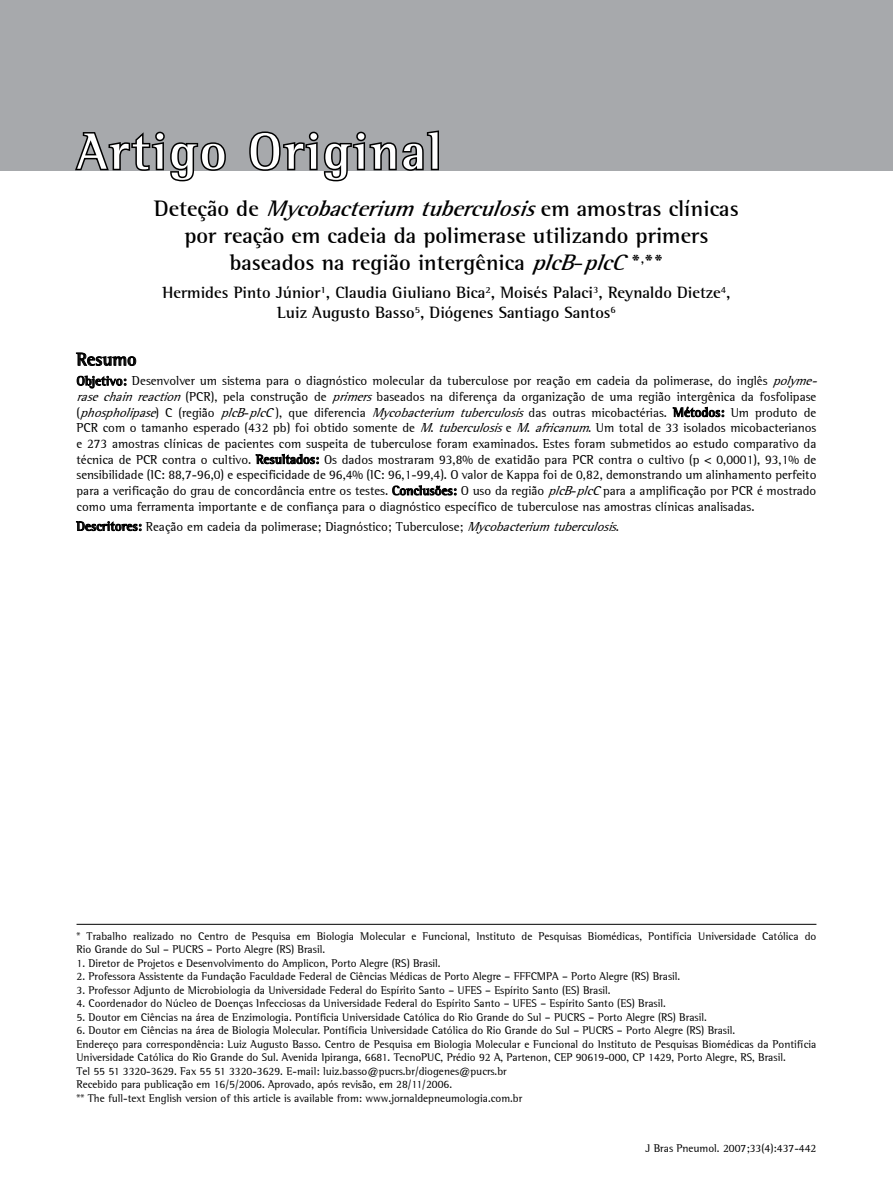
<style>
.page{position:relative;width:893px;height:1191px;background:#fff}
.page>*{position:absolute;margin:0;border:0;box-sizing:border-box;transform-origin:0 0}
.t1{font:700 51.75px "Libre Semi Serif S Si";letter-spacing:.05em;color:#fff}
.t2{font:700 22.5px/27px "Libre Semi Serif S Si";color:#000;text-align:center}
.t3{font:700 18px "Libre Semi Serif S Si";color:#000}
.t4{font:700 16.5px/19.8px "Libre Semi Serif S Si";color:#000;text-align:center}
.t5{font:13.05px/15.6px "Libre Semi Serif S Si";color:#000}
.t6{font:11.25px/13.5px "Libre Semi Serif S Si";color:#000}
.s1{font-style:italic}
.s2{font-weight:700}
</style>
<div class="page">
<div style="left:0;top:0;width:893px;height:170px;background:#a7a9ac"></div>
<svg style="left:73px;top:131px;width:155px;height:51px"></svg>
<svg style="left:247px;top:130px;width:193px;height:52px"></svg>
<hr style="left:77px;top:924px;width:739px;height:1px;background:#000">
<svg style="left:76px;top:353px;width:60px;height:13px"></svg>
<svg style="left:77px;top:376px;width:49px;height:12px"></svg>
<svg style="left:673px;top:406px;width:51px;height:11px"></svg>
<svg style="left:256px;top:454px;width:63px;height:10px"></svg>
<svg style="left:392px;top:485px;width:64px;height:10px"></svg>
<svg style="left:76px;top:521px;width:65px;height:10px"></svg>
<h1 class="t1" style="left:77px;top:120px;width:367px">Artigo Original</h1>
<h2 class="t2" style="left:154px;top:195px;width:586px">Deteção de <span class="s1">Mycobacterium tuberculosis</span>em amostras clínicas por reação em cadeia da polimerase utilizando primers baseados na região intergênica <span class="s1">plcB</span>-<span class="s1">plcC</span>*<sup>,</sup>**</h2>
<h3 class="t4" style="left:162px;top:283px;width:570px">Hermides Pinto Júnior<sup>1</sup>, Claudia Giuliano Bica<sup>2</sup>, Moisés Palaci<sup>3</sup>, Reynaldo Dietze<sup>4</sup>,<br>Luiz Augusto Basso<sup>5</sup>, Diógenes Santiago Santos<sup>6</sup></h3>
<h3 class="t3" style="left:77px;top:348px;width:62px">Resumo</h3>
<p class="t5" style="left:77px;top:373px;width:747px"><span class="s2">Objetivo:</span> Desenvolver um sistema para o diagnóstico molecular da tuberculose por reação em cadeia da polimerase, do inglês <span class="s1">polyme&shy;rasechainreaction</span>(PCR), pela construção de <span class="s1">primers</span>baseados na diferença da organização de uma região intergênica da fosfolipase (<span class="s1">phospholipase</span>) C (região <span class="s1">plcB</span>-<span class="s1">plcC</span>), que diferencia <span class="s1">Mycobacteriumtuberculosis</span>das outras micobactérias. <span class="s2">Métodos:</span> Um produto de PCR com o tamanho esperado (432 pb) foi obtido somente de <span class="s1">M</span>. <span class="s1">tuberculosis</span>e <span class="s1">M</span>. <span class="s1">africanum</span>. Um total de 33 isolados micobacterianos e 273 amostras clínicas de pacientes com suspeita de tuberculose foram examinados. Estes foram submetidos ao estudo comparativo da técnica de PCR contra o cultivo. <span class="s2">Resultados:</span> Os dados mostraram 93,8% de exatidão para PCR contra o cultivo (p &lt; 0,0001), 93,1% de sensibilidade (IC: 88,7-96,0) e especificidade de 96,4% (IC: 96,1-99,4). O valor de Kappa foi de 0,82, demonstrando um alinhamento perfeito para a verificação do grau de concordância entre os testes. <span class="s2">Conclusões:</span> O uso da região <span class="s1">plcB</span>-<span class="s1">plcC</span>para a amplificação por PCR é mostrado como uma ferramenta importante e de confiança para o diagnóstico específico de tuberculose nas amostras clínicas analisadas.</p>
<p class="t5" style="left:77px;top:518px;width:546px"><span class="s2">Descritores:</span> Reação em cadeia da polimerase; Diagnóstico; Tuberculose; <span class="s1">Mycobacteriumtuberculosis</span>.</p>
<p class="t6" style="left:77px;top:929px;width:741px">* Trabalho realizado no Centro de Pesquisa em Biologia Molecular e Funcional, Instituto de Pesquisas Biomédicas, Pontifícia Universidade Católica do<br>Rio Grande do Sul – PUCRS – Porto Alegre (RS) Brasil.</p>
<p class="t6" style="left:77px;top:956px;width:366px">1. Diretor de Projetos e Desenvolvimento do Amplicon, Porto Alegre (RS) Brasil.</p>
<p class="t6" style="left:77px;top:969px;width:605px">2. Professora Assistente da Fundação Faculdade Federal de Ciências Médicas de Porto Alegre – FFFCMPA – Porto Alegre (RS) Brasil.</p>
<p class="t6" style="left:77px;top:983px;width:536px">3. Professor Adjunto de Microbiologia da Universidade Federal do Espírito Santo – UFES – Espírito Santo (ES) Brasil.</p>
<p class="t6" style="left:77px;top:996px;width:591px">4. Coordenador do Núcleo de Doenças Infecciosas da Universidade Federal do Espírito Santo – UFES – Espírito Santo (ES) Brasil.</p>
<p class="t6" style="left:77px;top:1010px;width:632px">5. Doutor em Ciências na área de Enzimologia. Pontíficia Universidade Católica do Rio Grande do Sul – PUCRS – Porto Alegre (RS) Brasil.</p>
<p class="t6" style="left:77px;top:1023px;width:741px">6. Doutor em Ciências na área de Biologia Molecular. Pontíficia Universidade Católica do Rio Grande do Sul – PUCRS – Porto Alegre (RS) Brasil.<br>Endereço para correspondência: Luiz Augusto Basso. Centro de Pesquisa em Biologia Molecular e Funcional do Instituto de Pesquisas Biomédicas da Pontifícia Universidade Católica do Rio Grande do Sul. Avenida Ipiranga, 6681. TecnoPUC, Prédio 92 A, Partenon, CEP 90619-000, CP 1429, Porto Alegre, RS, Brasil.<br>Tel 55 51 3320-3629. Fax 55 51 3320-3629. E-mail: luiz.basso@pucrs.br/diogenes@pucrs.br<br>Recebido para publicação em 16/5/2006. Aprovado, após revisão, em 28/11/2006.<br>** The full-text English version of this article is available from: www.jornaldepneumologia.com.br</p>
<p class="t6" style="left:646px;top:1141px;width:172px">J Bras Pneumol. 2007;33(4):437-442</p>
</div>
